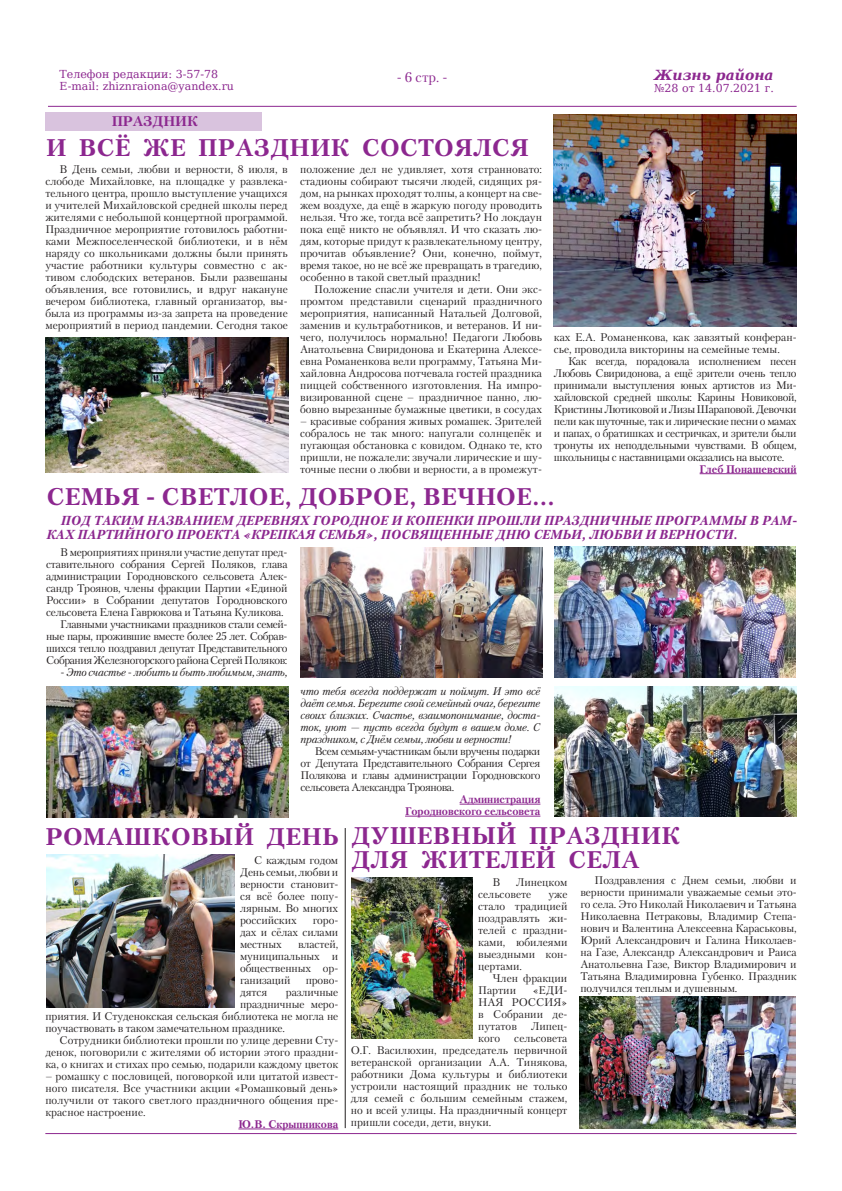
<style>
.page{position:relative;width:842px;height:1191px;background:#fff}
.page>*{position:absolute;margin:0;border:0;box-sizing:border-box;transform-origin:0 0}
.Заголовок{font:700 24px/24px "Petersburg C";letter-spacing:.02em;color:#8c278f}
.t1{font:italic 700 14px "DejaVu Serif";color:#8c278f}
.t2{font:700 14px "Petersburg C";color:#8c278f}
.t3{font:14px "Petersburg C";color:#8c278f}
.Врезка{font:italic 700 13px/14px "Petersburg C";color:#8c278f}
.Текст{font:11px/12px "Petersburg C";color:#231f20;text-align:justify}
.Текст-2{font:italic 11px/12px "Petersburg C";letter-spacing:-.02em;color:#231f20;text-align:justify}
.t4{font:11px "DejaVu Serif";color:#8c278f}
.Подпись{font:700 11px "Petersburg C";color:#8c278f}
</style>
<div class="page">
<hr style="left:48px;top:106px;width:749px;height:1px;background:#8c278f">
<hr style="left:45px;top:1133px;width:752px;height:1px;background:#8c278f">
<div style="left:45px;top:112px;width:216px;height:18px;background:#d9c3de"></div>
<img style="left:554px;top:115px;width:243px;height:212px">
<img style="left:45px;top:338px;width:243px;height:135px">
<hr style="left:700px;top:473px;width:97px;height:1px;background:#8c278f">
<hr style="left:460px;top:804px;width:80px;height:1px;background:#8c278f">
<hr style="left:405px;top:816px;width:135px;height:1px;background:#8c278f">
<img style="left:554px;top:546px;width:242px;height:132px">
<img style="left:554px;top:686px;width:243px;height:131px">
<hr style="left:238px;top:1128px;width:100px;height:1px;background:#8c278f">
<img style="left:47px;top:855px;width:187px;height:152px">
<img style="left:580px;top:996px;width:216px;height:132px">
<img style="left:351px;top:877px;width:121px;height:161px">
<hr style="left:345px;top:828px;width:1px;height:300px;background:#231f20">
<img style="left:47px;top:687px;width:241px;height:131px">
<img style="left:300px;top:547px;width:242px;height:131px">
<p class="t4" style="left:60px;top:66px;width:160px">Телефон редакции: 3-57-78</p>
<p class="t4" style="left:60px;top:78px;width:176px">E-mail: zhiznraiona@yandex.ru</p>
<p class="t3" style="left:397px;top:68px;width:52px">- 6 стр. -</p>
<p class="t2" style="left:112px;top:113px;width:88px">ПРАЗДНИК</p>
<p class="Текст" style="left:45px;top:163px;width:244px;text-indent:14px">В День семьи, любви и верности, 8 июля, в слободе Михайловке, на площадке у развлека&shy;тельного центра, прошло выступление учащихся и учителей Михайловской средней школы перед жителями с небольшой концертной программой.<br>Праздничное мероприятие готовилось работни&shy;ками Межпоселенческой библиотеки, и в нём наряду со школьниками должны были принять участие работники культуры совместно с ак&shy;тивом слободских ветеранов. Были развешаны объявления, все готовились, и вдруг накануне вечером библиотека, главный организатор, вы&shy;была из программы из-за запрета на проведение мероприятий в период пандемии. Сегодня такое</p>
<p class="Заголовок" style="left:46px;top:136px;width:484px">И ВСЁ ЖЕ ПРАЗДНИК СОСТОЯЛСЯ</p>
<p class="Текст" style="left:300px;top:163px;width:243px">положение дел не удивляет, хотя странновато: стадионы собирают тысячи людей, сидящих ря&shy;дом, на рынках проходят толпы, а концерт на све&shy;жем воздухе, да ещё в жаркую погоду проводить нельзя. Что же, тогда всё запретить? Но локдаун пока ещё никто не объявлял. И что сказать лю&shy;дям, которые придут к развлекательному центру, прочитав объявление? Они, конечно, поймут, время такое, но не всё же превращать в трагедию, особенно в такой светлый праздник!</p>
<p class="Текст" style="left:300px;top:283px;width:243px;text-indent:14px">Положение спасли учителя и дети. Они экс&shy;промтом представили сценарий праздничного мероприятия, написанный Натальей Долговой, заменив и культработников, и ветеранов. И ни&shy;чего, получилось нормально! Педагоги Любовь Анатольевна Свиридонова и Екатерина Алексе&shy;евна Романенкова вели программу, Татьяна Ми&shy;хайловна Андросова потчевала гостей праздника пиццей собственного изготовления. На импро&shy;визированной сцене – праздничное панно, лю&shy;бовно вырезанные бумажные цветики, в сосудах</p>
<p class="Текст" style="left:300px;top:415px;width:243px">– красивые собрания живых ромашек. Зрителей собралось не так много: напугали солнцепёк и пугающая обстановка с ковидом. Однако те, кто пришли, не пожалели: звучали лирические и шу&shy;точные песни о любви и верности, а в промежут-</p>
<p class="t1" style="left:654px;top:64px;width:121px">Жизнь района</p>
<p class="t4" style="left:654px;top:80px;width:121px">№28 от 14.07.2021 г.</p>
<p class="Текст" style="left:554px;top:330px;width:244px">ках Е.А. Романенкова, как завзятый конферан&shy;сье, проводила викторины на семейные темы.</p>
<p class="Текст" style="left:554px;top:354px;width:244px;text-indent:14px">Как всегда, порадовала исполнением песен Любовь Свиридонова, а ещё зрители очень тепло принимали выступления юных артистов из Ми&shy;хайловской средней школы: Карины Новиковой, Кристины Лютиковой и Лизы Шараповой. Девочки пели как шуточные, так и лирические песни о мамах и папах, о братишках и сестричках, и зрители были тронуты их неподдельными чувствами. В общем, школьницы с наставницами оказались на высоте.</p>
<p class="Подпись" style="left:700px;top:462px;width:98px">Глеб Понашевский</p>
<p class="Заголовок" style="left:47px;top:484px;width:510px">СЕМЬЯ - СВЕТЛОЕ, ДОБРОЕ, ВЕЧНОЕ…</p>
<p class="Врезка" style="left:47px;top:513px;width:752px;text-indent:14px">ПОД ТАКИМ НАЗВАНИЕМ ДЕРЕВНЯХ ГОРОДНОЕ И КОПЕНКИ ПРОШЛИ ПРАЗДНИЧНЫЕ ПРОГРАММЫ В РАМ-<br>КАХ ПАРТИЙНОГО ПРОЕКТА «КРЕПКАЯ СЕМЬЯ», ПОСВЯЩЕННЫЕ ДНЮ СЕМЬИ, ЛЮБВИ И ВЕРНОСТИ.</p>
<p class="Текст" style="left:46px;top:546px;width:243px;text-indent:14px">В мероприятиях приняли участие депутат пред&shy;ставительного собрания Сергей Поляков, глава администрации Городновского сельсовета Алек&shy;сандр Троянов, члены фракции Партии «Единой России» в Собрании депутатов Городновского сельсовета Елена Гаврюкова и Татьяна Куликова.</p>
<p class="Текст" style="left:46px;top:618px;width:243px;text-indent:14px">Главными участниками праздников стали семей&shy;ные пары, прожившие вместе более 25 лет. Собрав&shy;шихся тепло поздравил депутат Представительного Собрания Железногорского района Сергей Поляков:</p>
<p class="Текст-2" style="left:60px;top:666px;width:229px">- Это счастье - любить и быть любимым, знать,</p>
<p class="Текст-2" style="left:301px;top:685px;width:241px">что тебя всегда поддержат и поймут. И это всё даёт семья. Берегите свой семейный очаг, берегите своих близких. Счастье, взаимопонимание, доста&shy;ток, уют — пусть всегда будут в вашем доме. С праздником, с Днём семьи, любви и верности!</p>
<p class="Текст" style="left:301px;top:745px;width:241px;text-indent:14px">Всем семьям-участникам были вручены подарки от Депутата Представительного Собрания Сергея Полякова и главы администрации Городновского сельсовета Александра Троянова.</p>
<p class="Подпись" style="left:460px;top:793px;width:82px">Администрация</p>
<p class="Подпись" style="left:405px;top:805px;width:137px">Городновского сельсовета</p>
<p class="Текст" style="left:240px;top:853px;width:100px;text-indent:14px">С каждым годом День семьи, любви и верности становит&shy;ся всё более попу&shy;лярным. Во многих российских</p>
<p class="Заголовок" style="left:351px;top:824px;width:330px">ДУШЕВНЫЙ ПРАЗДНИК<br>ДЛЯ ЖИТЕЛЕЙ СЕЛА</p>
<p class="Текст" style="left:580px;top:873px;width:218px;text-indent:14px">Поздравления с Днем семьи, любви и верности принимали уважаемые семьи это&shy;го села. Это Николай Николаевич и Татьяна Николаевна Петраковы, Владимир Степа&shy;нович и Валентина Алексеевна Караськовы, Юрий Александрович и Галина Николаев&shy;на Газе, Александр Александрович и Раиса Анатольевна Газе, Виктор Владимирович и Татьяна Владимировна Губенко. Праздник получился теплым и душевным.</p>
<p class="Заголовок" style="left:45px;top:825px;width:295px">РОМАШКОВЫЙ ДЕНЬ</p>
<p class="Текст" style="left:478px;top:875px;width:91px;text-indent:38px">Линецком сельсовете</p>
<p class="Текст" style="left:492px;top:875px;width:9px">В</p>
<p class="Текст" style="left:478px;top:887px;width:91px;text-indent:70px">уже стало традицией поздравлять жи&shy;телей с праздни&shy;ками, юбилеями выездными кон&shy;цертами.</p>
<p class="Текст" style="left:478px;top:971px;width:91px;text-indent:14px">Член фракции<br>Партии</p>
<p class="Текст" style="left:240px;top:913px;width:100px;text-indent:73px">горо&shy;дах и сёлах силами местных</p>
<p class="Текст" style="left:240px;top:937px;width:100px;text-indent:58px">властей, муниципальных и общественных ор&shy;ганизаций</p>
<p class="Текст" style="left:306px;top:973px;width:34px">прово-</p>
<p class="Текст" style="left:478px;top:983px;width:91px;text-indent:55px">«ЕДИ-НАЯ РОССИЯ» в Собрании де&shy;путатов</p>
<p class="Текст" style="left:240px;top:985px;width:29px">дятся</p>
<p class="Текст" style="left:286px;top:985px;width:54px">различные</p>
<p class="Текст" style="left:240px;top:997px;width:100px">праздничные меро-</p>
<p class="Текст" style="left:45px;top:1009px;width:294px">приятия. И Студенокская сельская библиотека не могла не</p>
<p class="Текст" style="left:45px;top:1021px;width:241px">поучаствовать в таком замечательном празднике.</p>
<p class="Текст" style="left:45px;top:1033px;width:294px;text-indent:14px">Сотрудники библиотеки прошли по улице деревни Сту&shy;денок, поговорили с жителями об истории этого праздни&shy;ка, о книгах и стихах про семью, подарили каждому цветок</p>
<p class="Текст" style="left:45px;top:1069px;width:294px">– ромашку с пословицей, поговоркой или цитатой извест&shy;ного писателя. Все участники акции «Ромашковый день» получили от такого светлого праздничного общения пре&shy;красное настроение.</p>
<p class="Подпись" style="left:238px;top:1117px;width:101px">Ю.В. Скрыпникова</p>
<p class="Текст" style="left:531px;top:1019px;width:38px">Липец-</p>
<p class="Текст" style="left:351px;top:1031px;width:218px;text-indent:164px">сельсовета О.Г. Василюхин, председатель первичной ветеранской организации А.А. Тинякова, работники Дома культуры и библиотеки устроили настоящий праздник не только для семей с большим семейным стажем, но и всей улицы. На праздничный концерт пришли соседи, дети, внуки.</p>
<p class="Текст" style="left:478px;top:1031px;width:23px">кого</p>
</div>
